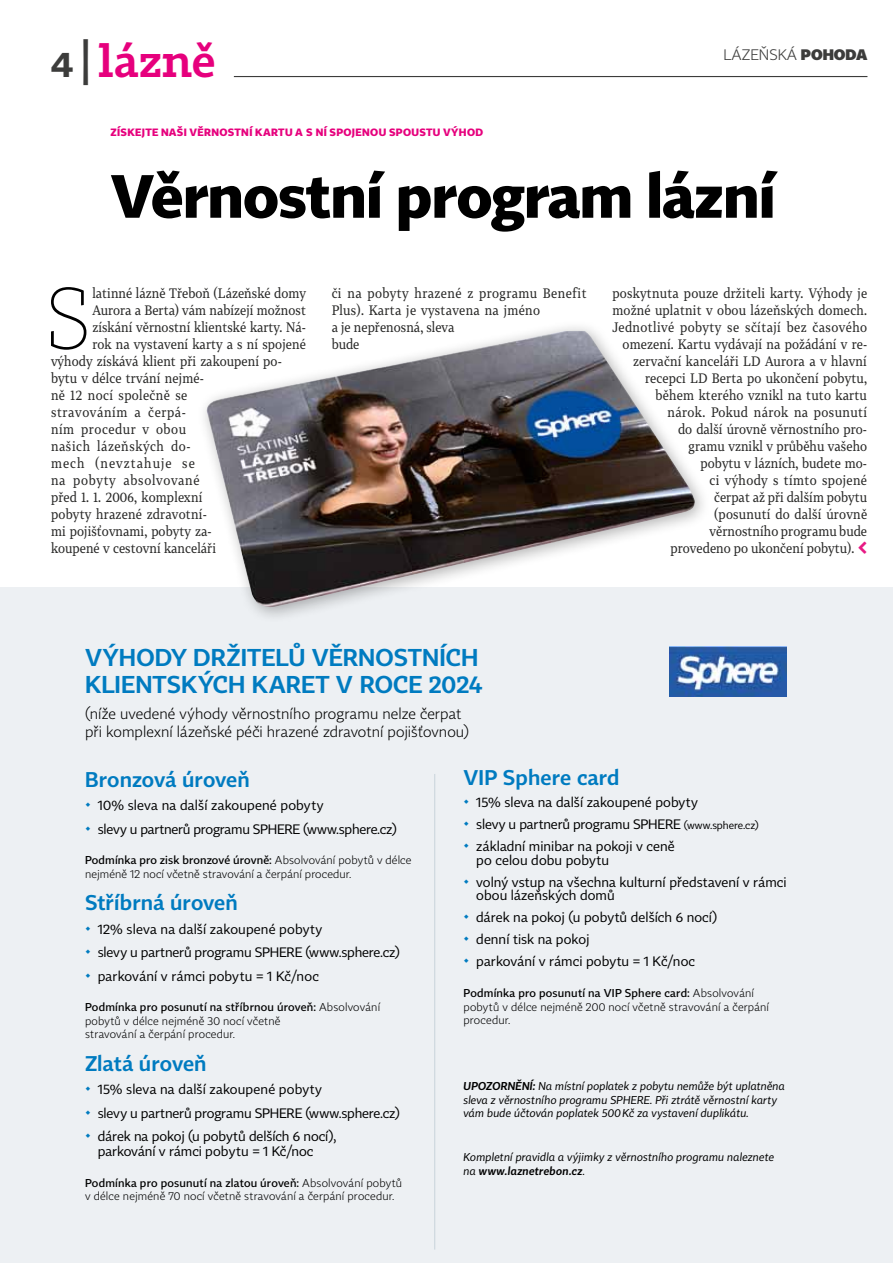
<style>
.page{position:relative;width:893px;height:1263px;background:#fff}
.page>*{position:absolute;margin:0;border:0;box-sizing:border-box;transform-origin:0 0}
.t1{font:100 85.35px "Tabac Slab";color:#000;scale:.9 1}
.t2{font:700 60px "Tabac Sans";letter-spacing:-.015em;color:#000}
.t3{font:300 45px "Tabac Slab";letter-spacing:-.005em;color:#e6007d}
.t4{font:300 24px/27px "Tabac Sans";letter-spacing:.005em;color:#007bc0}
.t5{font:300 21px "Tabac Sans";letter-spacing:.005em;color:#007bc0}
.t6{font:300 15px/18px "Tabac Sans";letter-spacing:.005em;color:#000}
.t7{font:300 15px "Tabac Sans";color:#3c3c3b}
.t8{font:13.5px/17px "Tabac G3";letter-spacing:.01em;color:#282827;scale:.9 1}
.t9{font:13.5px/23.5px "Tabac Sans";letter-spacing:.005em;color:#000}
.t10{font:13.5px "Tabac G3";letter-spacing:.03em;color:#282827;scale:.9 1}
.t11{font:13.5px "Tabac G3";letter-spacing:.045em;color:#282827;scale:.9 1}
.t12{font:13.5px "Tabac G3";letter-spacing:.055em;color:#282827;scale:.9 1}
.t13{font:13.5px "Tabac G3";letter-spacing:.05em;color:#282827;scale:.9 1}
.t14{font:13.5px "Tabac G3";letter-spacing:.085em;color:#282827;scale:.9 1}
.t15{font:300 11.25px/13.5px "Tabac Sans";letter-spacing:.015em;color:#000}
.t16{font:italic 11.25px/13.5px "Tabac Sans";letter-spacing:.01em;color:#000}
.t17{font:700 10.5px "Tabac Sans";letter-spacing:.035em;color:#e6007d}
.t18{font:10.5px "Tabac Sans";color:#000}
.s1{color:#3c3c3b}
.s2{font-weight:500}
.s3{font-weight:500;font-size:15px;color:#007bc0}
.s4{font-weight:300}
</style>
<div class="page">
<div style="left:0;top:587px;width:893px;height:676px;background:#e9edf0"></div>
<hr style="left:234px;top:76px;width:633px;height:1px;background:#3c3c3b">
<div style="left:196px;top:319px;width:515px;height:305px;background:#000;opacity:.3"></div>
<img style="left:207px;top:331px;width:488px;height:277px">
<img style="left:669px;top:646px;width:118px;height:50px">
<hr style="left:434px;top:774px;width:1px;height:475px;background:#c8d3da">
<h3 class="t3" style="left:51px;top:33px;width:166px"><span class="s1">4|</span>lázně</h3>
<p class="t7" style="left:724px;top:45px;width:145px">lázeňská <span class="s2">POHODA</span></p>
<p class="t17" style="left:111px;top:126px;width:374px">ZÍSKEJTE NAŠI VĚRNOSTNÍ KARTU A S NÍ SPOJENOU SPOUSTU VÝHOD</p>
<h2 class="t2" style="left:111px;top:159px;width:667px">VĚRNOSTNÍ PROGRAM LÁZNÍ</h2>
<h1 class="t1" style="left:47px;top:267px;width:50px">S</h1>
<p class="t8" style="left:92px;top:284px;width:239px">latinné lázně Třeboň (Lázeňské domy</p>
<p class="t8" style="left:92px;top:301px;width:239px">Aurora a Berta) vám nabízejí možnost</p>
<p class="t8" style="left:92px;top:318px;width:239px">získání věrnostní klientské karty. Ná-</p>
<p class="t8" style="left:92px;top:335px;width:239px">rok na vystavení karty a s ní spojené</p>
<p class="t8" style="left:51px;top:352px;width:258px">výhody získává klient při zakoupení po-</p>
<p class="t8" style="left:51px;top:369px;width:171px">bytu v délce trvání nejmé-</p>
<p class="t10" style="left:51px;top:386px;width:153px">ně 12 nocí společně se</p>
<p class="t13" style="left:51px;top:403px;width:152px">stravováním a čerpá-</p>
<p class="t11" style="left:51px;top:420px;width:151px">ním procedur v obou</p>
<p class="t11" style="left:51px;top:437px;width:156px">našich lázeňských do-</p>
<p class="t14" style="left:51px;top:454px;width:161px">mech (nevztahuje se</p>
<p class="t12" style="left:51px;top:471px;width:167px">na pobyty absolvované</p>
<p class="t8" style="left:51px;top:488px;width:170px">před 1. 1. 2006, komplexní</p>
<p class="t8" style="left:51px;top:505px;width:175px">pobyty hrazené zdravotní-</p>
<p class="t8" style="left:51px;top:522px;width:180px">mi pojišťovnami, pobyty za-</p>
<p class="t8" style="left:51px;top:539px;width:185px">koupené v cestovní kanceláři</p>
<p class="t8" style="left:332px;top:284px;width:285px">či na pobyty hrazené z programu Benefit<br>Plus). Karta je vystavena na jméno<br>a je nepřenosná, sleva<br>bude</p>
<p class="t8" style="left:612px;top:284px;width:285px">poskytnuta pouze držiteli karty. Výhody je</p>
<p class="t8" style="left:612px;top:301px;width:284px">možné uplatnit v obou lázeňských domech.</p>
<p class="t10" style="left:612px;top:318px;width:285px">Jednotlivé pobyty se sčítají bez časového</p>
<p class="t8" style="left:623px;top:335px;width:273px">omezení. Kartu vydávají na požádání v re-</p>
<p class="t8" style="left:633px;top:352px;width:261px">zervační kanceláři LD Aurora a v hlavní</p>
<p class="t8" style="left:645px;top:369px;width:248px">recepci LD Berta po ukončení pobytu,</p>
<p class="t8" style="left:656px;top:386px;width:236px">během kterého vznikl na tuto kartu</p>
<p class="t10" style="left:668px;top:403px;width:223px">nárok. Pokud nárok na posunutí</p>
<p class="t8" style="left:678px;top:420px;width:211px">do další úrovně věrnostního pro-</p>
<p class="t8" style="left:689px;top:437px;width:200px">gramu vznikl v průběhu vašeho</p>
<p class="t8" style="left:701px;top:454px;width:187px">pobytu v lázních, budete mo-</p>
<p class="t8" style="left:710px;top:471px;width:176px">ci výhody s tímto spojené</p>
<p class="t8" style="left:714px;top:488px;width:172px">čerpat až při dalším pobytu</p>
<p class="t8" style="left:714px;top:505px;width:172px">(posunutí do další úrovně</p>
<p class="t8" style="left:710px;top:522px;width:177px">věrnostního programu bude</p>
<p class="t8" style="left:671px;top:539px;width:206px">provedeno po ukončení pobytu).</p>
<h3 class="t4" style="left:85px;top:644px;width:399px">Výhody držitelů věrnostních klientských karet v roce 2024</h3>
<p class="t6" style="left:85px;top:705px;width:385px">(níže uvedené výhody věrnostního programu nelze čerpat při komplexní lázeňské péči hrazené zdravotní pojišťovnou)</p>
<h3 class="t5" style="left:85px;top:766px;width:166px">Bronzová úroveň</h3>
<p class="t9" style="left:85px;top:793px;width:240px"><span class="s3">⬥</span> 10% sleva na další zakoupené pobyty <span class="s3">⬥</span> slevy u partnerů programu SPHERE</p>
<h3 class="t5" style="left:463px;top:765px;width:158px">VIP Sphere card</h3>
<p class="t9" style="left:463px;top:792px;width:236px;line-height:22px"><span class="s3">⬥</span> 15% sleva na další zakoupené pobyty <span class="s3">⬥</span> slevy u partnerů programu SPHERE</p>
<p class="t18" style="left:684px;top:819px;width:76px">(www.sphere.cz)</p>
<p class="t9" style="left:303px;top:817px;width:95px">(www.sphere.cz)</p>
<p class="t15" style="left:85px;top:853px;width:328px"><span class="s2">Podmínka pro zisk bronzové úrovně:</span> Absolvování pobytů v délce nejméně 12 nocí včetně stravování a čerpání procedur.</p>
<h3 class="t5" style="left:85px;top:890px;width:154px">Stříbrná úroveň</h3>
<p class="t9" style="left:85px;top:917px;width:239px"><span class="s3">⬥</span> 12% sleva na další zakoupené pobyty <span class="s3">⬥</span> slevy u partnerů programu SPHERE</p>
<p class="t9" style="left:476px;top:840px;width:200px;line-height:13.5px;text-indent:-13px"><span class="s3">⬥</span> základní minibar na pokoji v ceně po celou dobu pobytu</p>
<p class="t9" style="left:476px;top:875px;width:312px;line-height:13.5px;text-indent:-13px"><span class="s3">⬥</span> volný vstup na všechna kulturní představení v rámci obou lázeňských domů</p>
<p class="t9" style="left:463px;top:907px;width:255px;line-height:22px"><span class="s3">⬥</span> dárek na pokoj (u pobytů delších 6 nocí) <span class="s3">⬥</span> denní tisk na pokoj<br><span class="s3">⬥</span> parkování v rámci pobytu = 1 Kč/noc</p>
<p class="t15" style="left:463px;top:986px;width:307px"><span class="s2">Podmínka pro posunutí na VIP Sphere card:</span> Absolvování pobytů v délce nejméně 200 nocí včetně stravování a čerpání procedur.</p>
<p class="t9" style="left:85px;top:941px;width:316px;text-indent:220px">(www.sphere.cz) <span class="s3">⬥</span> parkování v rámci pobytu = 1 Kč/noc</p>
<p class="t15" style="left:85px;top:1000px;width:297px"><span class="s2">Podmínka pro posunutí na stříbrnou úroveň:</span> Absolvování pobytů v délce nejméně 30 nocí včetně<br>stravování a čerpání procedur.</p>
<h3 class="t5" style="left:85px;top:1050px;width:123px">Zlatá úroveň</h3>
<p class="t9" style="left:85px;top:1078px;width:238px"><span class="s3">⬥</span> 15% sleva na další zakoupené pobyty <span class="s3">⬥</span> slevy u partnerů programu SPHERE</p>
<p class="t16" style="left:463px;top:1079px;width:323px"><span class="s4">UPOZORNĚNÍ:</span> Na místní poplatek z pobytu nemůže být uplatněna sleva z věrnostního programu Sphere. Při ztrátě věrnostní karty vám bude účtován poplatek 500Kč za vystavení duplikátu.</p>
<p class="t16" style="left:463px;top:1150px;width:312px">Kompletní pravidla a výjimky z věrnostního programu naleznete na <span class="s4">www.laznetrebon.cz</span>.</p>
<p class="t9" style="left:85px;top:1101px;width:316px;text-indent:220px">(www.sphere.cz) <span class="s3">⬥</span> dárek na pokoj (u pobytů delších 6 nocí),</p>
<p class="t9" style="left:98px;top:1140px;width:217px">parkování v rámci pobytu = 1 Kč/noc</p>
<p class="t15" style="left:85px;top:1176px;width:319px"><span class="s2">Podmínka pro posunutí na zlatou úroveň:</span> Absolvování pobytů v délce nejméně 70 nocí včetně stravování a čerpání procedur.</p>
</div>
